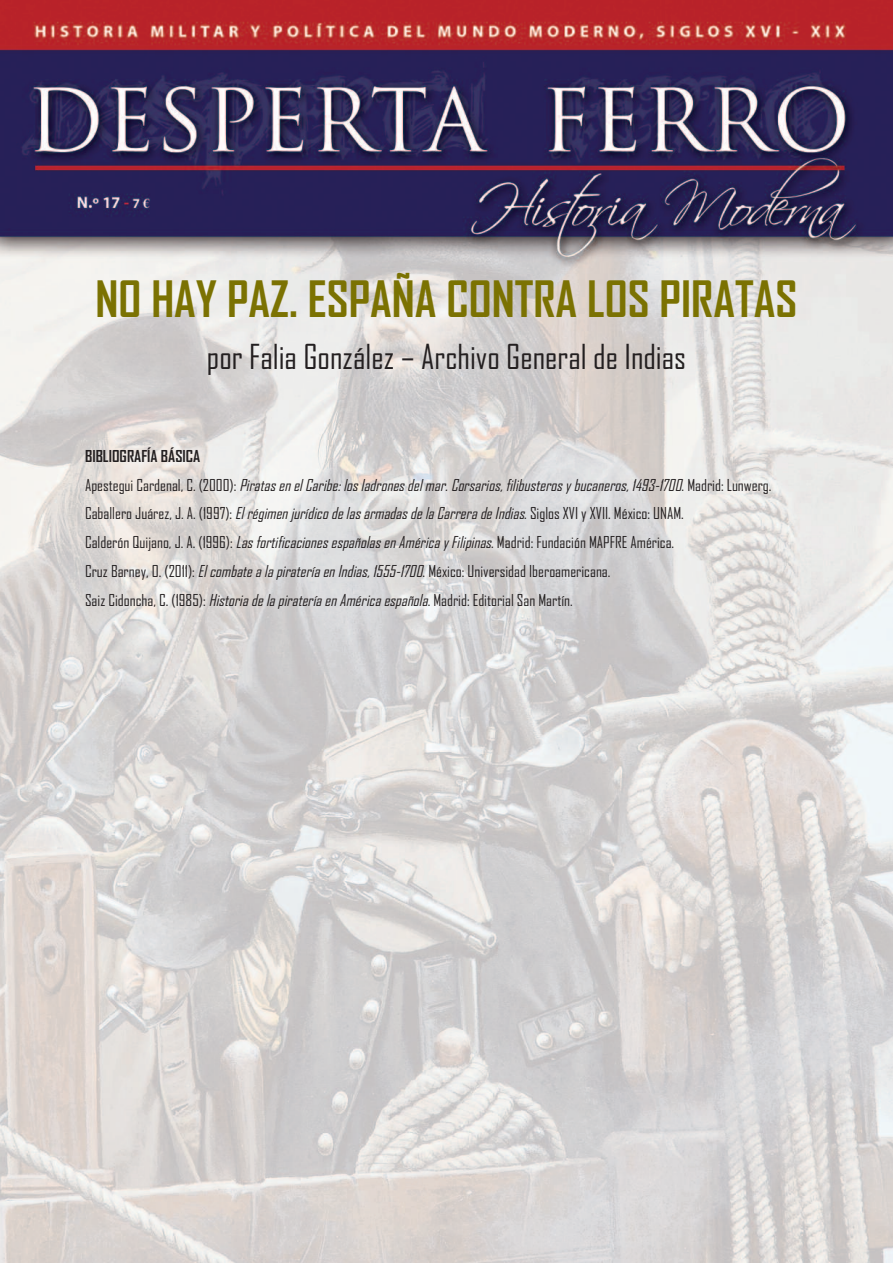
<style>
.page{position:relative;width:893px;height:1263px;background:#fff}
.page>*{position:absolute;margin:0;border:0;box-sizing:border-box;transform-origin:0 0}
.t1{font:700 48px "Agency FB";color:#7b7202}
.t2{font:33px "Agency FB";color:#231f20}
.t3{font:15.75px/28.8px "Agency FB";color:#231f20}
.s1{font-weight:700}
.s2{font-style:italic}
</style>
<div class="page">
<img style="left:0;top:0;width:893px;height:1263px">
<h1 class="t1" style="left:96px;top:273px;width:703px">NO HAY PAZ. ESPAÑA CONTRA LOS PIRATAS</h1>
<h2 class="t2" style="left:207px;top:339px;width:481px">por Falia González – Archivo General de Indias</h2>
<p class="t3" style="left:85px;top:442px;width:688px"><span class="s1">BIBLIOGRAFÍA BÁSICA<br></span>A p e s t e g u i C a r d e n a l , C . ( 2 0 0 0 ) : <span class="s2">Piratas en el Caribe: los ladrones del mar. Corsarios, filibusteros y bucaneros, 1493-1700</span>. M a d r i d : L u n w e r g .<br>Caballero Juárez, J. A. (1997): <span class="s2">ElrégimenjurídicodelasarmadasdelaCarreradeIndias</span>. Siglos XVI y XVII. México: UNAM.<br>Calderón Quijano, J. A. (1996): <span class="s2">LasfortificacionesespañolasenAméricayFilipinas</span>. Madrid: Fundación MAPFRE América.<br>Cruz Barney, O. (2011): <span class="s2">ElcombatealapirateríaenIndias,1555-1700</span>. México: Universidad Iberoamericana.<br>Saiz Cidoncha, C. (1985): <span class="s2">HistoriadelapirateríaenAméricaespañola</span>. Madrid: Editorial San Martín.</p>
</div>
